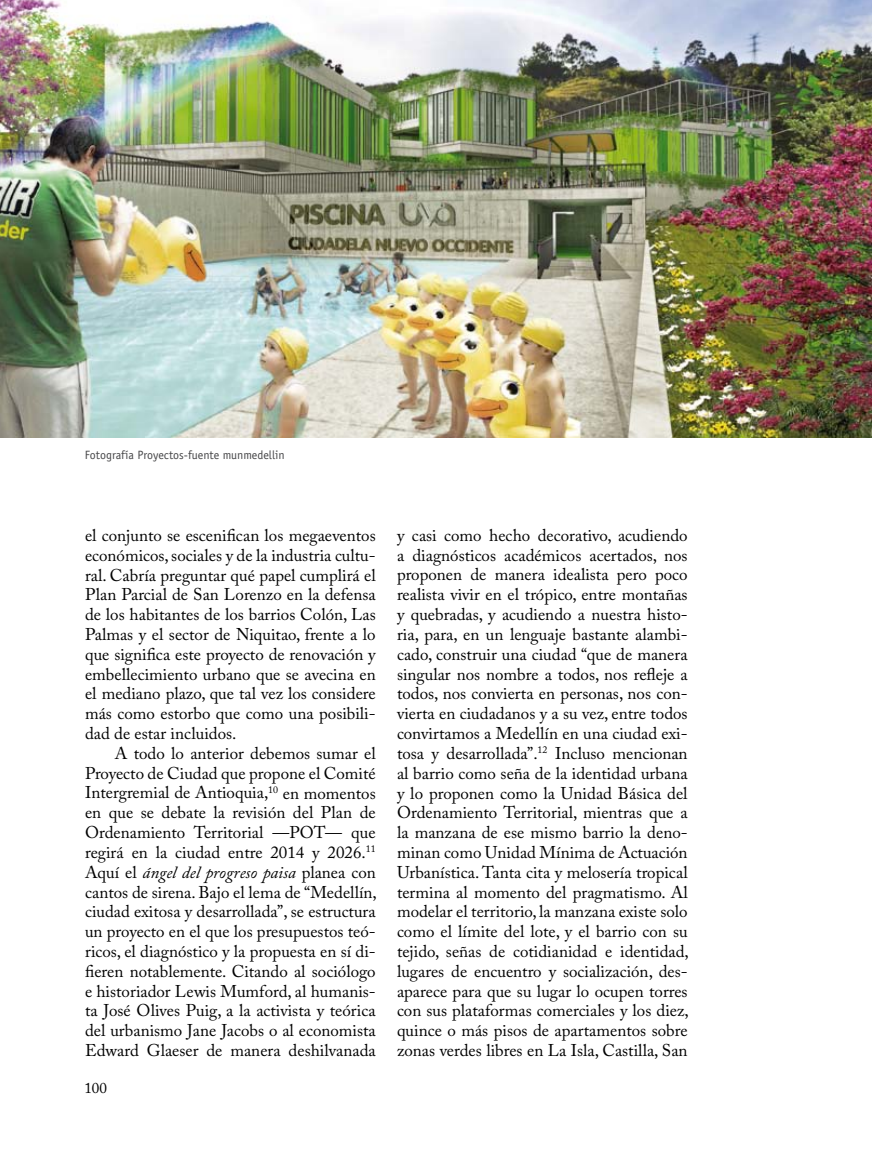
<style>
.page{position:relative;width:872px;height:1149px;background:#fff}
.page>*{position:absolute;margin:0;border:0;box-sizing:border-box;transform-origin:0 0}
.t1{font:16.95px/19.8px "Adobe Caslon Pro";color:#000;text-align:justify}
.t2{font:15px "Adobe Caslon Pro";color:#000}
.t3{font:12px "Officina Sans";color:#464648}
.s1{font-style:italic}
</style>
<div class="page">
<img style="left:0;top:0;width:872px;height:437px">
<p class="t3" style="left:85px;top:448px;width:201px">Fotografía Proyectos-fuente munmedellin</p>
<p class="t1" style="left:85px;top:525px;width:292px">el conjunto se escenifican los megaeventos económicos, sociales y de la industria cultu&shy;ral. Cabría preguntar qué papel cumplirá el Plan Parcial de San Lorenzo en la defensa de los habitantes de los barrios Colón, Las Palmas y el sector de Niquitao, frente a lo que significa este proyecto de renovación y embellecimiento urbano que se avecina en el mediano plazo, que tal vez los considere más como estorbo que como una posibili&shy;dad de estar incluidos.</p>
<p class="t1" style="left:85px;top:742px;width:293px;text-indent:30px">A todo lo anterior debemos sumar el Proyecto de Ciudad que propone el Comité Intergremial de Antioquia,<sup>10</sup> en momentos en que se debate la revisión del Plan de Ordenamiento Territorial —POT— que regirá en la ciudad entre 2014 y 2026.<sup>11<br></sup>Aquí el <span class="s1">ángel del progreso paisa</span> planea con cantos de sirena. Bajo el lema de “Medellín, ciudad exitosa y desarrollada”, se estructura un proyecto en el que los presupuestos teó&shy;ricos, el diagnóstico y la propuesta en sí di&shy;fieren notablemente. Citando al sociólogo e historiador Lewis Mumford, al humanis&shy;ta José Olives Puig, a la activista y teórica del urbanismo Jane Jacobs o al economista Edward Glaeser de manera deshilvanada</p>
<p class="t2" style="left:84px;top:1078px;width:24px">100</p>
<p class="t1" style="left:397px;top:525px;width:293px">y casi como hecho decorativo, acudiendo a diagnósticos académicos acertados, nos proponen de manera idealista pero poco realista vivir en el trópico, entre montañas y quebradas, y acudiendo a nuestra histo&shy;ria, para, en un lenguaje bastante alambi&shy;cado, construir una ciudad “que de manera singular nos nombre a todos, nos refleje a todos, nos convierta en personas, nos con&shy;vierta en ciudadanos y a su vez, entre todos convirtamos a Medellín en una ciudad exi&shy;tosa y desarrollada”.<sup>12</sup> Incluso mencionan al barrio como seña de la identidad urbana y lo proponen como la Unidad Básica del Ordenamiento Territorial, mientras que a la manzana de ese mismo barrio la deno&shy;minan como Unidad Mínima de Actuación Urbanística. Tanta cita y melosería tropical termina al momento del pragmatismo. Al modelar el territorio, la manzana existe solo como el límite del lote, y el barrio con su tejido, señas de cotidianidad e identidad, lugares de encuentro y socialización, des&shy;aparece para que su lugar lo ocupen torres con sus plataformas comerciales y los diez, quince o más pisos de apartamentos sobre zonas verdes libres en La Isla, Castilla, San</p>
</div>
